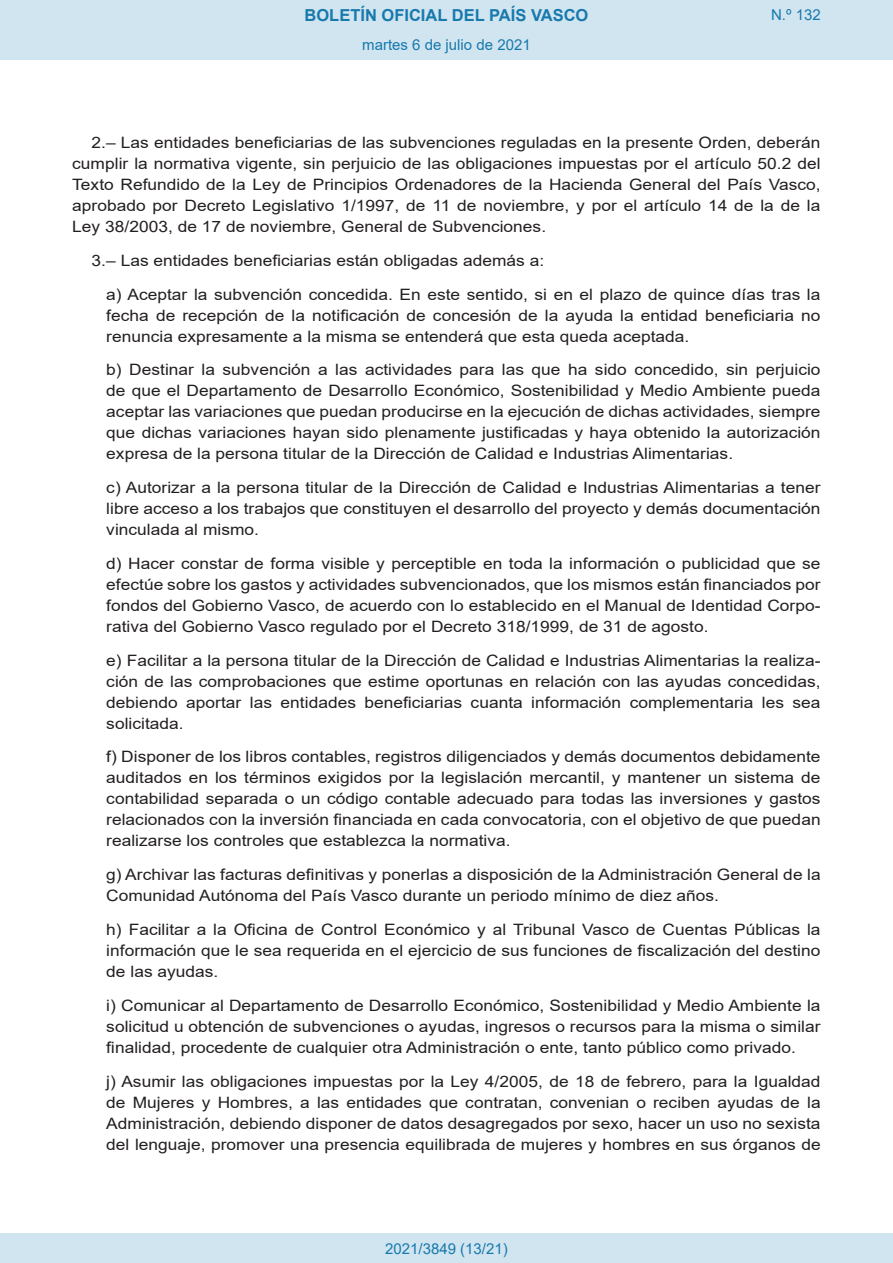
<style>
.page{position:relative;width:893px;height:1263px;background:#fff}
.page>*{position:absolute;margin:0;border:0;box-sizing:border-box;transform-origin:0 0}
.t1{font:700 16.5px "Arial";color:#1879ad}
.BOPVDetalle1{font:15.6px/21px "Arial";color:#231f20;text-align:justify;scale:1.11 1}
.BOPVDetalle{font:15.6px/21px "Arial";color:#231f20;text-align:justify;scale:1.11 1}
.Paginacion_Centro{font:15px "Arial";color:#1879ad}
</style>
<div class="page">
<div style="left:0;top:0;width:893px;height:60px;background:#d0e5f0"></div>
<div style="left:0;top:1233px;width:893px;height:30px;background:#d0e5f0"></div>
<p class="t1" style="left:305px;top:3px;width:285px">BOLETÍN OFICIAL DEL PAÍS VASCO</p>
<p class="Paginacion_Centro" style="left:362px;top:35px;width:170px">martes 6 de julio de 2021</p>
<p class="Paginacion_Centro" style="left:771px;top:5px;width:51px">N.º 132</p>
<p class="BOPVDetalle" style="left:72px;top:132px;width:676px;text-indent:19px">2.– Las entidades beneficiarias de las subvenciones reguladas en la presente Orden, deberán cumplir la normativa vigente, sin perjuicio de las obligaciones impuestas por el artículo 50.2 del Texto Refundido de la Ley de Principios Ordenadores de la Hacienda General del País Vasco, aprobado por Decreto Legislativo 1/1997, de 11 de noviembre, y por el artículo 14 de la de la Ley 38/2003, de 17 de noviembre, General de Subvenciones.</p>
<p class="BOPVDetalle" style="left:92px;top:250px;width:409px">3.– Las entidades beneficiarias están obligadas además a:</p>
<p class="BOPVDetalle1" style="left:106px;top:284px;width:645px">a) Aceptar la subvención concedida. En este sentido, si en el plazo de quince días tras la fecha de recepción de la notificación de concesión de la ayuda la entidad beneficiaria no renuncia expresamente a la misma se entenderá que esta queda aceptada.</p>
<p class="BOPVDetalle1" style="left:106px;top:359px;width:645px">b) Destinar la subvención a las actividades para las que ha sido concedido, sin perjuicio de que el Departamento de Desarrollo Económico, Sostenibilidad y Medio Ambiente pueda aceptar las variaciones que puedan producirse en la ejecución de dichas actividades, siempre que dichas variaciones hayan sido plenamente justificadas y haya obtenido la autorización expresa de la persona titular de la Dirección de Calidad e Industrias Alimentarias.</p>
<p class="BOPVDetalle1" style="left:106px;top:477px;width:645px">c) Autorizar a la persona titular de la Dirección de Calidad e Industrias Alimentarias a tener libre acceso a los trabajos que constituyen el desarrollo del proyecto y demás documentación vinculada al mismo.</p>
<p class="BOPVDetalle1" style="left:106px;top:553px;width:645px">d) Hacer constar de forma visible y perceptible en toda la información o publicidad que se efectúe sobre los gastos y actividades subvencionados, que los mismos están financiados por fondos del Gobierno Vasco, de acuerdo con lo establecido en el Manual de Identidad Corpo&shy;rativa del Gobierno Vasco regulado por el Decreto 318/1999, de 31 de agosto.</p>
<p class="BOPVDetalle1" style="left:106px;top:650px;width:645px">e) Facilitar a la persona titular de la Dirección de Calidad e Industrias Alimentarias la realiza&shy;ción de las comprobaciones que estime oportunas en relación con las ayudas concedidas, debiendo aportar las entidades beneficiarias cuanta información complementaria les sea solicitada.</p>
<p class="BOPVDetalle1" style="left:106px;top:746px;width:645px">f) Disponer de los libros contables, registros diligenciados y demás documentos debidamente auditados en los términos exigidos por la legislación mercantil, y mantener un sistema de contabilidad separada o un código contable adecuado para todas las inversiones y gastos relacionados con la inversión financiada en cada convocatoria, con el objetivo de que puedan realizarse los controles que establezca la normativa.</p>
<p class="BOPVDetalle1" style="left:106px;top:864px;width:645px">g) Archivar las facturas definitivas y ponerlas a disposición de la Administración General de la<br>Comunidad Autónoma del País Vasco durante un periodo mínimo de diez años.</p>
<p class="BOPVDetalle1" style="left:106px;top:919px;width:645px">h) Facilitar a la Oficina de Control Económico y al Tribunal Vasco de Cuentas Públicas la información que le sea requerida en el ejercicio de sus funciones de fiscalización del destino de las ayudas.</p>
<p class="BOPVDetalle1" style="left:106px;top:995px;width:645px">i) Comunicar al Departamento de Desarrollo Económico, Sostenibilidad y Medio Ambiente la solicitud u obtención de subvenciones o ayudas, ingresos o recursos para la misma o similar finalidad, procedente de cualquier otra Administración o ente, tanto público como privado.</p>
<p class="BOPVDetalle1" style="left:106px;top:1070px;width:645px">j) Asumir las obligaciones impuestas por la Ley 4/2005, de 18 de febrero, para la Igualdad de Mujeres y Hombres, a las entidades que contratan, convenian o reciben ayudas de la Administración, debiendo disponer de datos desagregados por sexo, hacer un uso no sexista del lenguaje, promover una presencia equilibrada de mujeres y hombres en sus órganos de</p>
<p class="Paginacion_Centro" style="left:385px;top:1238px;width:124px">2021/3849 (13/21)</p>
</div>
